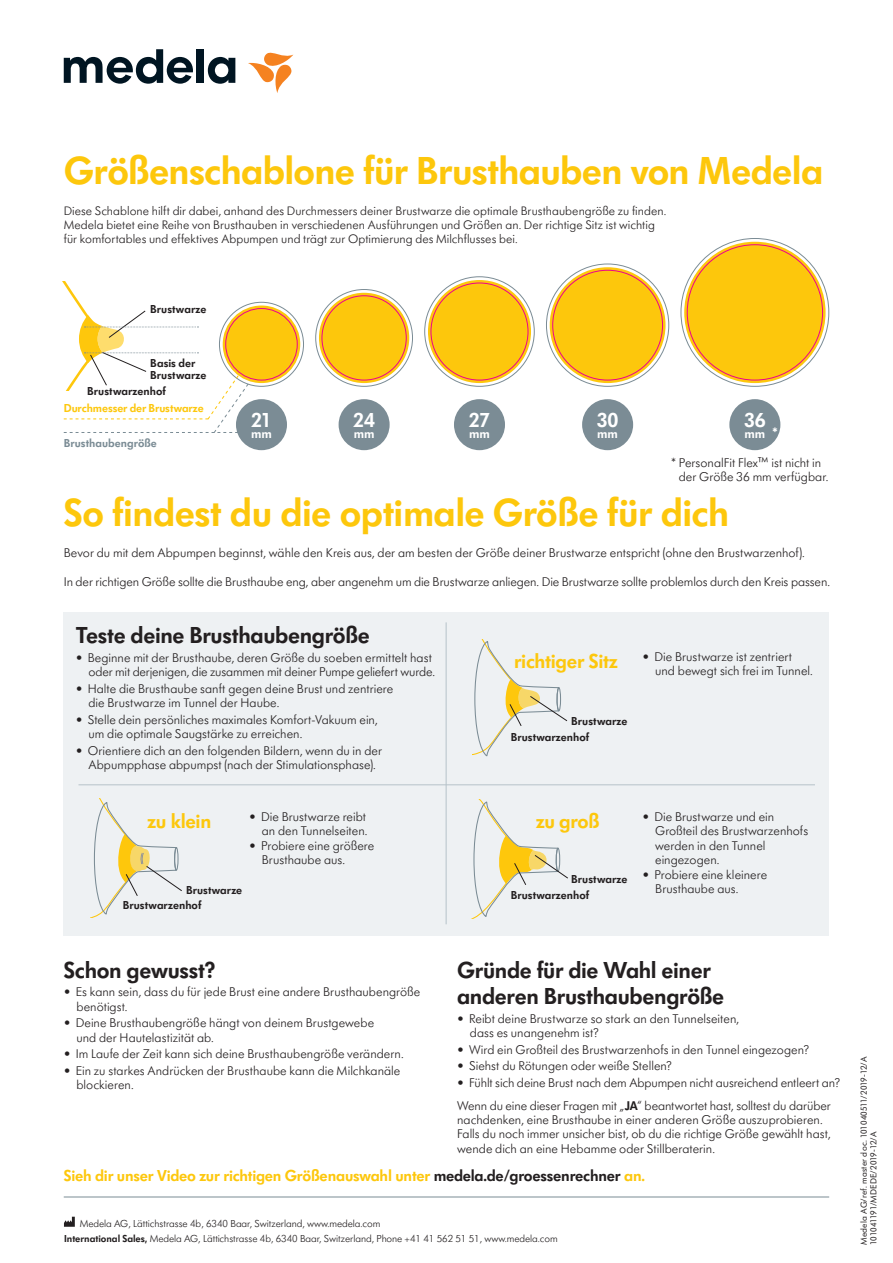
<style>
.page{position:relative;width:893px;height:1263px;background:#fff}
.page>*{position:absolute;margin:0;border:0;box-sizing:border-box;transform-origin:0 0}
.t1{font:600 40.5px "Futura SB Medela";letter-spacing:-.015em;color:#fdc70c}
.t2{font:600 24px/26.4px "Futura SB Medela";letter-spacing:-.015em;color:#231f20}
.t3{font:600 21px "Futura SB Medela";letter-spacing:-.015em;color:#fdc70c}
.t4{font:600 21px "Futura SB Medela";letter-spacing:-.015em;color:#fff}
.t5{font:600 16.5px "Futura SB Medela";letter-spacing:-.01em;color:#fdc70c}
.t6{font:600 13.5px "Futura SB Medela";letter-spacing:-.005em;color:#fff}
.t7{font:300 13.2px/14.4px "Futura SB Medela";color:#231f20}
.t8{font:300 12.75px/14.1px "Futura SB Medela";letter-spacing:.005em;color:#231f20}
.t9{font:600 12px/12px "Futura SB Medela";letter-spacing:.005em;color:#231f20}
.t10{font:600 12px "Futura SB Medela";letter-spacing:-.005em;color:#fdc70c}
.t11{font:600 12px "Futura SB Medela";letter-spacing:.005em;color:#7b8c95}
.t12{font:300 10.5px "Futura SB Medela";color:#231f20}
.t13{font:9px/9.9px "Futura SB Medela";letter-spacing:.02em;color:#231f20}
.s1{font-weight:600;font-size:21px;color:#fdc70c}
.s2{font-weight:600}
.s3{color:#231f20}
</style>
<div class="page">
<div style="left:224px;top:307px;width:75px;height:75px;background:#fdc70c;border-radius:50%"></div>
<div style="left:223px;top:305px;width:77px;height:78px;border:3px solid #fdc70c;border-radius:50%"></div>
<div style="left:320px;top:294px;width:88px;height:88px;background:#fdc70c;border-radius:50%"></div>
<div style="left:319px;top:293px;width:90px;height:90px;border:3px solid #fdc70c;border-radius:50%"></div>
<div style="left:429px;top:281px;width:100px;height:101px;background:#fdc70c;border-radius:50%"></div>
<div style="left:428px;top:280px;width:103px;height:103px;border:3px solid #fdc70c;border-radius:50%"></div>
<div style="left:551px;top:269px;width:113px;height:113px;background:#fdc70c;border-radius:50%"></div>
<div style="left:550px;top:267px;width:115px;height:116px;border:3px solid #fdc70c;border-radius:50%"></div>
<div style="left:686px;top:243px;width:138px;height:139px;background:#fdc70c;border-radius:50%"></div>
<svg style="left:62px;top:281px;width:187px;height:153px"></svg>
<div style="left:64px;top:612px;width:765px;height:324px;background:#eef1f3"></div>
<svg style="left:90px;top:799px;width:92px;height:119px"></svg>
<svg style="left:473px;top:799px;width:95px;height:119px"></svg>
<svg style="left:472px;top:640px;width:96px;height:116px"></svg>
<hr style="left:64px;top:1196px;width:765px;height:1px;background:#7b8c95">
<div style="left:197px;top:49px;width:7px;height:34px;background:#001522"></div>
<svg style="left:208px;top:57px;width:27px;height:27px"></svg>
<svg style="left:64px;top:49px;width:129px;height:35px"></svg>
<svg style="left:248px;top:52px;width:45px;height:41px"></svg>
<div style="left:236px;top:399px;width:51px;height:51px;background:#7b8c95;border-radius:50%"></div>
<div style="left:339px;top:399px;width:51px;height:51px;background:#7b8c95;border-radius:50%"></div>
<div style="left:454px;top:399px;width:51px;height:51px;background:#7b8c95;border-radius:50%"></div>
<div style="left:582px;top:399px;width:51px;height:51px;background:#7b8c95;border-radius:50%"></div>
<div style="left:729px;top:399px;width:51px;height:51px;background:#7b8c95;border-radius:50%"></div>
<svg style="left:64px;top:1217px;width:11px;height:10px"></svg>
<hr style="left:446px;top:622px;width:1px;height:302px;background:#b6c2c9">
<hr style="left:78px;top:784px;width:737px;height:1px;background:#b6c2c9">
<div style="left:225px;top:308px;width:73px;height:72px;border:1px solid #ed028c;border-radius:50%"></div>
<h1 class="t1" style="left:64px;top:155px;width:761px">Größenschablone für Brusthauben von Medela</h1>
<p class="t8" style="left:64px;top:205px;width:604px">Diese Schablone hilft dir dabei, anhand des Durchmessers deiner Brustwarze die optimale Brusthaubengröße zu finden.<br>Medela bietet eine Reihe von Brusthauben in verschiedenen Ausführungen und Größen an. Der richtige Sitz ist wichtig für komfortables und effektives Abpumpen und trägt zur Optimierung des Milchflusses bei.</p>
<p class="t9" style="left:150px;top:304px;width:58px">Brustwarze</p>
<p class="t9" style="left:150px;top:358px;width:58px">Basis der<br>Brustwarze</p>
<p class="t9" style="left:87px;top:386px;width:80px">Brustwarzenhof</p>
<p class="t10" style="left:64px;top:403px;width:141px">Durchmesser der Brustwarze</p>
<p class="t11" style="left:64px;top:439px;width:95px">Brusthaubengröße</p>
<h3 class="t4" style="left:251px;top:411px;width:22px">21</h3>
<p class="t6" style="left:251px;top:428px;width:22px">mm</p>
<h3 class="t4" style="left:353px;top:411px;width:23px">24</h3>
<p class="t6" style="left:354px;top:428px;width:22px">mm</p>
<h3 class="t4" style="left:469px;top:411px;width:23px">27</h3>
<p class="t6" style="left:469px;top:428px;width:22px">mm</p>
<h3 class="t4" style="left:597px;top:411px;width:23px">30</h3>
<p class="t6" style="left:597px;top:428px;width:22px">mm</p>
<h3 class="t4" style="left:744px;top:411px;width:23px">36</h3>
<p class="t6" style="left:744px;top:428px;width:35px">mm *</p>
<p class="t7" style="left:671px;top:456px;width:159px;text-align:center">* PersonalFit Flex™ ist nicht in der Größe 36 mm verfügbar.</p>
<h1 class="t1" style="left:64px;top:496px;width:667px">So findest du die optimale Größe für dich</h1>
<p class="t7" style="left:64px;top:539px;width:768px;line-height:28.8px">Bevor du mit dem Abpumpen beginnst, wähle den Kreis aus, der am besten der Größe deiner Brustwarze entspricht (ohne den Brustwarzenhof).<br>In der richtigen Größe sollte die Brusthaube eng, aber angenehm um die Brustwarze anliegen. Die Brustwarze sollte problemlos durch den Kreis passen.</p>
<h2 class="t2" style="left:76px;top:624px;width:295px">Teste deine Brusthaubengröße</h2>
<p class="t7" style="left:76px;top:651px;width:361px;text-align:right">• Beginne mit der Brusthaube, deren Größe du soeben ermittelt hast oder mit derjenigen, die zusammen mit deiner Pumpe geliefert wurde.</p>
<p class="t7" style="left:89px;top:682px;width:306px;text-indent:-13px">• Halte die Brusthaube sanft gegen deine Brust und zentriere die Brustwarze im Tunnel der Haube.</p>
<p class="t7" style="left:89px;top:713px;width:291px;text-indent:-13px">• Stelle dein persönliches maximales Komfort-Vakuum ein, um die optimale Saugstärke zu erreichen.</p>
<p class="t7" style="left:76px;top:744px;width:308px;text-align:center">• Orientiere dich an den folgenden Bildern, wenn du in der<br>Abpumpphase abpumpst (nach der Stimulationsphase).</p>
<p class="t7" style="left:249px;top:810px;width:120px;text-align:right">• Die Brustwarze reibt an den Tunnelseiten.</p>
<p class="t7" style="left:262px;top:839px;width:114px;text-indent:-13px">• Probiere eine größere<br>Brusthaube aus.</p>
<p class="t9" style="left:123px;top:883px;width:121px;line-height:15.3px;text-indent:63px">Brustwarze<br>Brustwarzenhof</p>
<h3 class="t3" style="left:147px;top:813px;width:65px">zu klein</h3>
<h2 class="t2" style="left:64px;top:958px;width:153px">Schon gewusst?</h2>
<p class="t7" style="left:77px;top:986px;width:345px;text-indent:-13px">• Es kann sein, dass du für jede Brust eine andere Brusthaubengröße benötigst.</p>
<p class="t7" style="left:76px;top:1016px;width:299px;text-indent:-13px">• Deine Brusthaubengröße hängt von deinem Brustgewebe und der Hautelastizität ab.</p>
<p class="t7" style="left:64px;top:1047px;width:341px">• Im Laufe der Zeit kann sich deine Brusthaubengröße verändern.</p>
<p class="t7" style="left:76px;top:1064px;width:325px;text-indent:-13px">• Ein zu starkes Andrücken der Brusthaube kann die Milchkanäle blockieren.</p>
<p class="t7" style="left:655px;top:650px;width:159px;text-indent:-141px"><span class="s1">richtiger Sitz</span> • Die Brustwarze ist zentriert und bewegt sich frei im Tunnel.</p>
<p class="t9" style="left:511px;top:713px;width:118px;line-height:16.8px;text-indent:61px">Brustwarze<br>Brustwarzenhof</p>
<h3 class="t3" style="left:536px;top:813px;width:65px">zu groß</h3>
<p class="t9" style="left:511px;top:872px;width:118px;line-height:16px;text-indent:61px">Brustwarze<br>Brustwarzenhof</p>
<p class="t7" style="left:655px;top:810px;width:155px;text-indent:-13px">• Die Brustwarze und ein<br>Großteil des Brustwarzenhofs werden in den Tunnel eingezogen.</p>
<p class="t7" style="left:655px;top:868px;width:113px;text-indent:-13px">• Probiere eine kleinere<br>Brusthaube aus.</p>
<h2 class="t2" style="left:457px;top:958px;width:269px">Gründe für die Wahl einer anderen Brusthaubengröße</h2>
<p class="t7" style="left:470px;top:1012px;width:271px;text-indent:-13px">• Reibt deine Brustwarze so stark an den Tunnelseiten, dass es unangenehm ist?</p>
<p class="t7" style="left:457px;top:1043px;width:354px">• Wird ein Großteil des Brustwarzenhofs in den Tunnel eingezogen?</p>
<p class="t7" style="left:457px;top:1059px;width:217px">• Siehst du Rötungen oder weiße Stellen?</p>
<p class="t7" style="left:457px;top:1072px;width:385px;line-height:23px">• Fühlt sich deine Brust nach dem Abpumpen nicht ausreichend entleert an?<br>Wenn du eine dieser Fragen mit „<span class="s2">JA</span>“ beantwortet hast, solltest du darüber</p>
<p class="t7" style="left:457px;top:1113px;width:375px">nachdenken, eine Brusthaube in einer anderen Größe auszuprobieren.<br>Falls du noch immer unsicher bist, ob du die richtige Größe gewählt hast, wende dich an eine Hebamme oder Stillberaterin.</p>
<p class="t5" style="left:64px;top:1169px;width:583px">Sieh dir unser Video zur richtigen Größenauswahl unter <span class="s3">medela.de/groessenrechner</span> an.</p>
<p class="t12" style="left:80px;top:1218px;width:302px">Medela AG, Lättichstrasse 4b, 6340 Baar, Switzerland, www.medela.com</p>
<p class="t12" style="left:64px;top:1233px;width:495px"><span class="s2">International Sales,</span> Medela AG, Lättichstrasse 4b, 6340 Baar, Switzerland, Phone +41 41 562 51 51, www.medela.com</p>
<p class="t13" style="left:859px;top:1245px;width:190px;rotate:-90deg">Medela AG/ref. master doc. 101040511/2019-12/A<br>101041191/MDEDE/2019-12/A</p>
</div>
